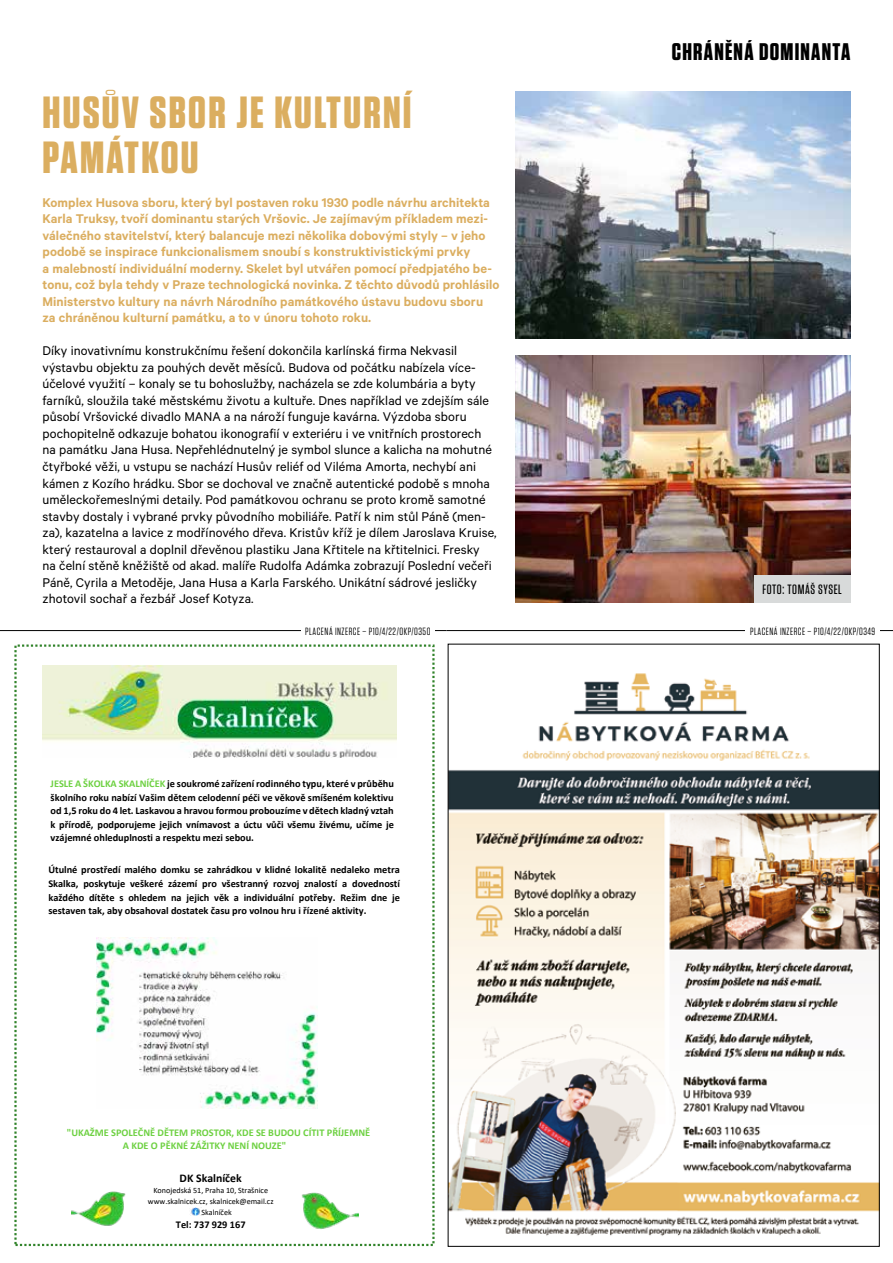
<style>
.page{position:relative;width:893px;height:1263px;background:#fff}
.page>*{position:absolute;margin:0;border:0;box-sizing:border-box;transform-origin:0 0}
.t1{font:700 45px/45px "Tungsten";letter-spacing:.05em;color:#dbae60}
.t2{font:700 24px "Tungsten";letter-spacing:.05em;color:#000}
.t3{font:14.25px/16.5px "Calibre";letter-spacing:.005em;color:#000}
.t4{font:600 14.25px/16.5px "Calibre";letter-spacing:.005em;color:#dbae60}
.t5{font:500 13.5px "Tungsten";letter-spacing:.045em;color:#000}
.t6{font:700 11.7px "Calibri";color:#000}
.t7{font:10.5px "Tungsten";letter-spacing:.05em;color:#000}
.t8{font:700 10.35px/13.5px "Calibri";color:#000;text-align:justify}
.t9{font:700 10.35px/13.5px "Calibri";color:#6ed142}
.t10{font:8.1px "Calibri";color:#000}
.s1{color:#6ed142}
</style>
<div class="page">
<img style="left:516px;top:91px;width:334px;height:248px">
<img style="left:516px;top:355px;width:334px;height:248px">
<img style="left:450px;top:673px;width:427px;height:563px">
<div style="left:14px;top:644px;width:421px;height:602px;border:2px dashed #31832a"></div>
<img style="left:42px;top:666px;width:355px;height:92px">
<svg style="left:190px;top:1207px;width:10px;height:8px"></svg>
<img style="left:71px;top:1191px;width:55px;height:35px">
<img style="left:301px;top:1192px;width:57px;height:37px">
<img style="left:97px;top:937px;width:220px;height:172px">
<hr style="left:0;top:630px;width:446px;height:1px;background:#000">
<div style="left:301px;top:622px;width:134px;height:17px;background:#fff"></div>
<hr style="left:446px;top:630px;width:447px;height:1px;background:#000">
<div style="left:745px;top:622px;width:134px;height:17px;background:#fff"></div>
<div style="left:754px;top:575px;width:96px;height:28px;background:#d8dada"></div>
<h1 class="t1" style="left:43px;top:91px;width:371px">HUSŮV SBOR JE KULTURNÍ<br>PAMÁTKOU</h1>
<p class="t4" style="left:43px;top:194px;width:459px">Komplex Husova sboru, který byl postaven roku 1930 podle návrhu architekta Karla Truksy, tvoří dominantu starých Vršovic. Je zajímavým příkladem mezi&shy;válečného stavitelství, který balancuje mezi několika dobovými styly – v jeho podobě se inspirace funkcionalismem snoubí s konstruktivistickými prvky<br>a malebností individuální moderny. Skelet byl utvářen pomocí předpjatého be&shy;tonu, což byla tehdy v Praze technologická novinka. Z těchto důvodů prohlásilo Ministerstvo kultury na návrh Národního památkového ústavu budovu sboru za chráněnou kulturní památku, a to v únoru tohoto roku.</p>
<p class="t3" style="left:43px;top:342px;width:456px">Díky inovativnímu konstrukčnímu řešení dokončila karlínská firma Nekvasil výstavbu objektu za pouhých devět měsíců. Budova od počátku nabízela více&shy;účelové využití – konaly se tu bohoslužby, nacházela se zde kolumbária a byty farníků, sloužila také městskému životu a kultuře. Dnes například ve zdejším sále působí Vršovické divadlo MANA a na nároží funguje kavárna. Výzdoba sboru pochopitelně odkazuje bohatou ikonografií v exteriéru i ve vnitřních prostorech na památku Jana Husa. Nepřehlédnutelný je symbol slunce a kalicha na mohutné čtyřboké věži, u vstupu se nachází Husův reliéf od Viléma Amorta, nechybí ani kámen z Kozího hrádku. Sbor se dochoval ve značně autentické podobě s mnoha uměleckořemeslnými detaily. Pod památkovou ochranu se proto kromě samotné stavby dostaly i vybrané prvky původního mobiliáře. Patří k nim stůl Páně (men&shy;za), kazatelna a lavice z modřínového dřeva. Kristův kříž je dílem Jaroslava Kruise, který restauroval a doplnil dřevěnou plastiku Jana Křtitele na křtitelnici. Fresky na čelní stěně kněžiště od akad. malíře Rudolfa Adámka zobrazují Poslední večeři Páně, Cyrila a Metoděje, Jana Husa a Karla Farského. Unikátní sádrové jesličky zhotovil sochař a řezbář Josef Kotyza.</p>
<h2 class="t2" style="left:672px;top:38px;width:180px">CHRÁNĚNÁ DOMINANTA</h2>
<p class="t5" style="left:762px;top:583px;width:81px">FOTO: TOMÁŠ SYSEL</p>
<p class="t7" style="left:305px;top:626px;width:127px">PLACENÁ INZERCE – P10/4/22/OKP/0350</p>
<p class="t7" style="left:750px;top:626px;width:127px">PLACENÁ INZERCE – P10/4/22/OKP/0349</p>
<p class="t8" style="left:51px;top:777px;width:345px"><span class="s1">JESLE A ŠKOLKA SKALNÍČEK</span> je soukromé zařízení rodinného typu, které v průběhu školního roku nabízí Vašim dětem celodenní péči ve věkově smíšeném kolektivu od 1,5 roku do 4 let. Laskavou a hravou formou probouzíme v dětech kladný vztah k přírodě, podporujeme jejich vnímavost a úctu vůči všemu živému, učíme je vzájemné ohleduplnosti a respektu mezi sebou.</p>
<p class="t8" style="left:48px;top:863px;width:353px">Útulné prostředí malého domku se zahrádkou v klidné lokalitě nedaleko metra Skalka, poskytuje veškeré zázemí pro všestranný rozvoj znalostí a dovedností každého dítěte s ohledem na jejich věk a individuální potřeby. Režim dne je sestaven tak, aby obsahoval dostatek času pro volnou hru i řízené aktivity.</p>
<p class="t9" style="left:123px;top:1125px;width:249px;text-indent:-56px">"UKAŽME SPOLEČNĚ DĚTEM PROSTOR, KDE SE BUDOU CÍTIT PŘÍJEMNĚ<br>A KDE O PĚKNÉ ZÁŽITKY NENÍ NOUZE"</p>
<p class="t6" style="left:180px;top:1169px;width:64px">DK Skalníček</p>
<p class="t10" style="left:153px;top:1185px;width:116px">Konojedská 51, Praha 10, Strašnice</p>
<p class="t10" style="left:148px;top:1196px;width:127px">www.skalnicek.cz, skalnicek@email.cz</p>
<p class="t10" style="left:201px;top:1207px;width:32px">Skalníček</p>
<p class="t8" style="left:176px;top:1218px;width:71px">Tel: 737 929 167</p>
</div>
